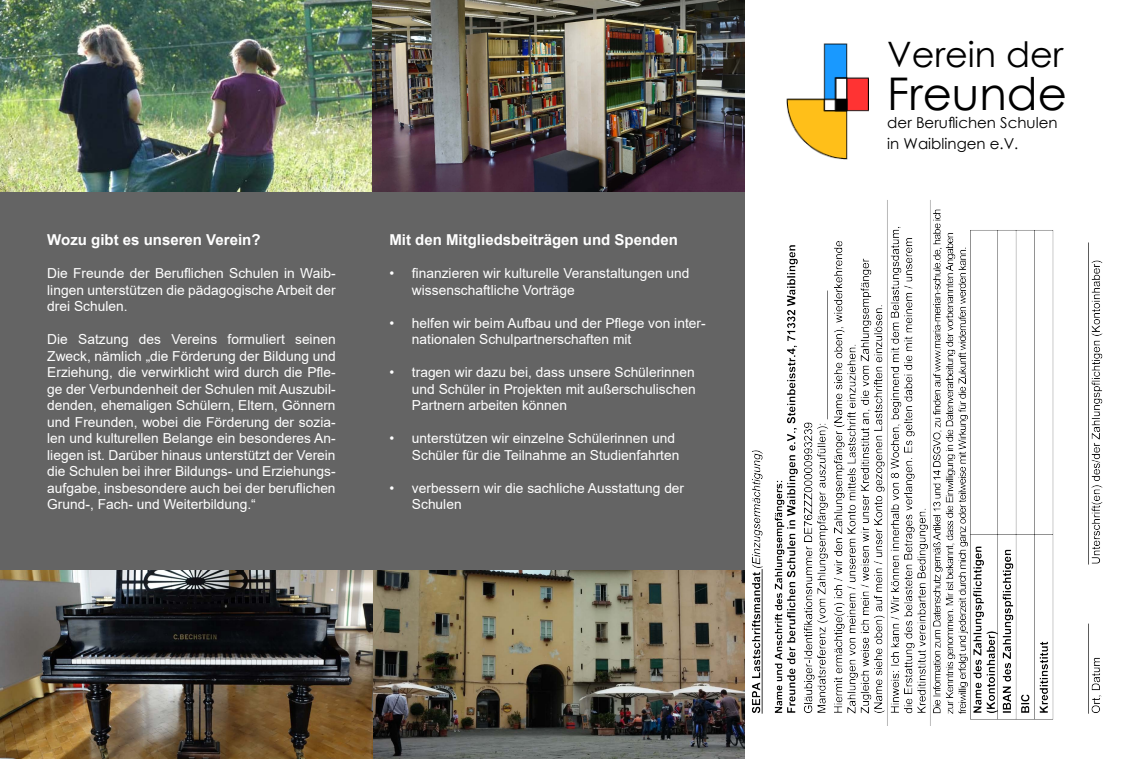
<style>
.page{position:relative;width:1124px;height:759px;background:#fff}
.page>*{position:absolute;margin:0;border:0;box-sizing:border-box;transform-origin:0 0}
.t1{font:45px "Century Gothic";color:#000}
.t2{font:35px "Century Gothic";color:#000}
.t3{font:700 15px "Arial";color:#fff}
.t4{font:15px "Century Gothic";color:#000}
.t5{font:13.75px/16.5px "Arial";color:#fff}
</style>
<div class="page">
<div style="left:0;top:181px;width:744px;height:406px;background:#646464"></div>
<img style="left:0;top:0;width:744px;height:191px">
<img style="left:372px;top:570px;width:372px;height:188px">
<img style="left:744px;top:199px;width:359px;height:525px">
<img style="left:786px;top:43px;width:82px;height:117px">
<img style="left:0;top:570px;width:372px;height:188px">
<p class="t3" style="left:47px;top:229px;width:215px">Wozu gibt es unseren Verein?</p>
<p class="t5" style="left:47px;top:265px;width:290px;text-align:justify">Die Freunde der Beruflichen Schulen in Waib&shy;lingen unterstützen die pädagogische Arbeit der drei Schulen.</p>
<p class="t5" style="left:47px;top:331px;width:290px;text-align:justify">Die Satzung des Vereins formuliert seinen Zweck, nämlich „die Förderung der Bildung und Erziehung, die verwirklicht wird durch die Pfle&shy;ge der Verbundenheit der Schulen mit Auszubil&shy;denden, ehemaligen Schülern, Eltern, Gönnern und Freunden, wobei die Förderung der sozia&shy;len und kulturellen Belange ein besonderes An&shy;liegen ist. Darüber hinaus unterstützt der Verein die Schulen bei ihrer Bildungs- und Erziehungs&shy;aufgabe, insbesondere auch bei der beruflichen Grund-, Fach- und Weiterbildung.“</p>
<p class="t3" style="left:389px;top:229px;width:290px">Mit den Mitgliedsbeiträgen und Spenden</p>
<p class="t5" style="left:412px;top:265px;width:279px;text-indent:-22px">• finanzieren wir kulturelle Veranstaltungen und wissenschaftliche Vorträge</p>
<p class="t5" style="left:412px;top:314px;width:295px;text-indent:-22px">• helfen wir beim Aufbau und der Pflege von inter&shy;nationalen Schulpartnerschaften mit</p>
<p class="t5" style="left:412px;top:364px;width:285px;text-align:justify;text-indent:-22px">• tragen wir dazu bei, dass unsere Schülerinnen und Schüler in Projekten mit außerschulischen Partnern arbeiten können</p>
<p class="t5" style="left:412px;top:430px;width:269px;text-indent:-22px">• unterstützen wir einzelne Schülerinnen und<br>Schüler für die Teilnahme an Studienfahrten</p>
<p class="t5" style="left:412px;top:479px;width:274px;text-indent:-22px">• verbessern wir die sachliche Ausstattung der<br>Schulen</p>
<p class="t2" style="left:887px;top:30px;width:177px">Verein der</p>
<p class="t1" style="left:887px;top:62px;width:181px">Freunde</p>
<p class="t4" style="left:887px;top:112px;width:172px">der Beruflichen Schulen</p>
<p class="t4" style="left:887px;top:133px;width:133px">in Waiblingen e.V.</p>
</div>
